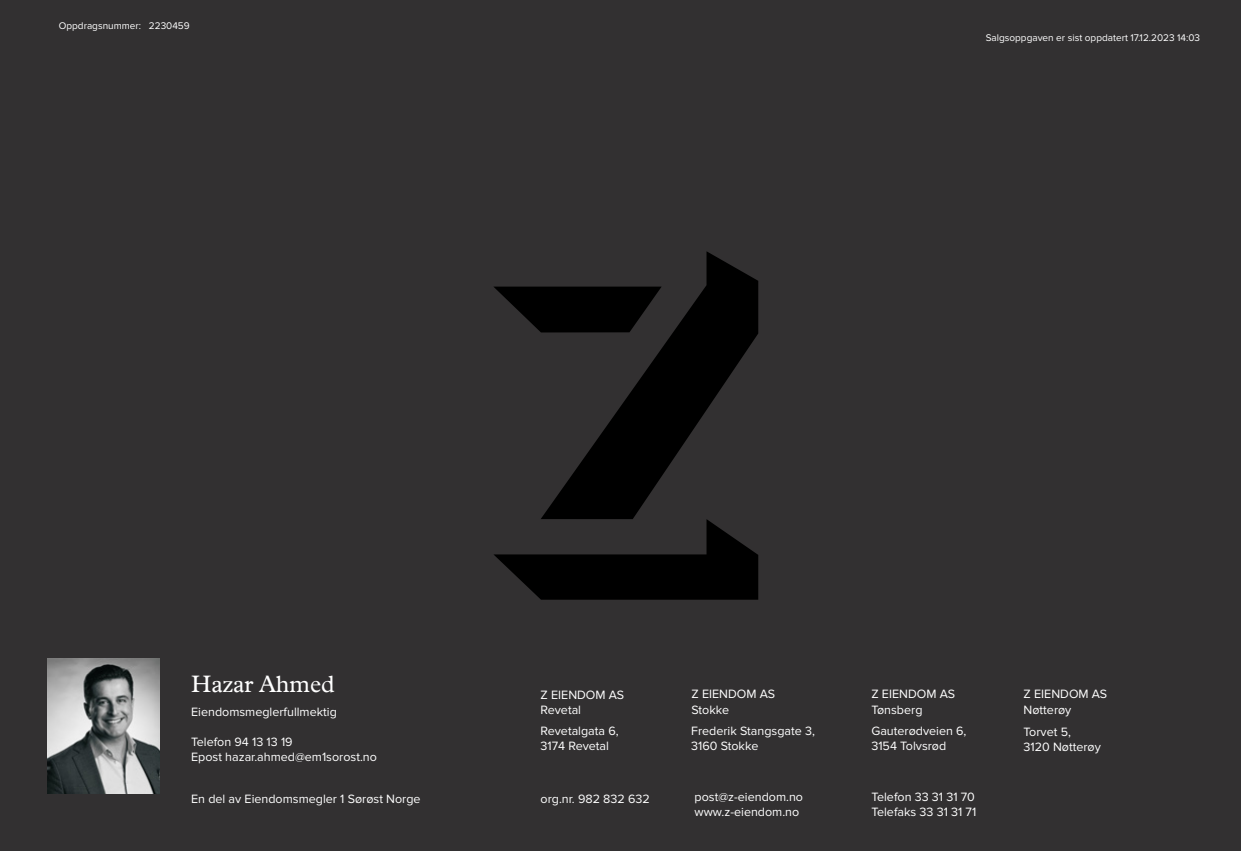
<style>
.page{position:relative;width:1241px;height:851px;background:#fff}
.page>*{position:absolute;margin:0;border:0;box-sizing:border-box;transform-origin:0 0}
.t1{font:23.75px "Plantin";color:#fff}
.t2{font:12.5px/15px "Proxima Nova";color:#fff}
.t3{font:10px "Proxima Nova";color:#fff}
</style>
<div class="page">
<div style="left:0;top:0;width:1240px;height:850px;background:#323031"></div>
<svg style="left:494px;top:286px;width:46px;height:45px"></svg>
<svg style="left:540px;top:251px;width:218px;height:268px"></svg>
<svg style="left:494px;top:519px;width:264px;height:80px"></svg>
<img style="left:48px;top:658px;width:111px;height:135px">
<p class="t3" style="left:59px;top:20px;width:132px">Oppdragsnummer: 2230459</p>
<p class="t3" style="left:985px;top:32px;width:216px">Salgsoppgaven er sist oppdatert 17.12.2023 14:03</p>
<h1 class="t1" style="left:191px;top:674px;width:145px">Hazar Ahmed</h1>
<p class="t2" style="left:691px;top:687px;width:85px">Z EIENDOM AS<br>Stokke</p>
<p class="t2" style="left:691px;top:723px;width:125px">Frederik Stangsgate 3,<br>3160 Stokke</p>
<p class="t2" style="left:871px;top:687px;width:85px">Z EIENDOM AS<br>Tønsberg</p>
<p class="t2" style="left:1023px;top:687px;width:85px">Z EIENDOM AS</p>
<p class="t2" style="left:540px;top:687px;width:85px">Z EIENDOM AS<br>Revetal</p>
<p class="t2" style="left:191px;top:704px;width:147px">Eiendomsmeglerfullmektig</p>
<p class="t2" style="left:1023px;top:702px;width:49px">Nøtterøy</p>
<p class="t2" style="left:191px;top:734px;width:187px">Telefon 94 13 13 19<br>Epost hazar.ahmed@em1sorost.no</p>
<p class="t2" style="left:871px;top:723px;width:96px">Gauterødveien 6,<br>3154 Tolvsrød</p>
<p class="t2" style="left:540px;top:723px;width:80px">Revetalgata 6,<br>3174 Revetal</p>
<p class="t2" style="left:1023px;top:724px;width:79px">Torvet 5,<br>3120 Nøtterøy</p>
<p class="t2" style="left:191px;top:791px;width:231px">En del av Eiendomsmegler 1 Sørøst Norge</p>
<p class="t2" style="left:540px;top:791px;width:111px">org.nr. 982 832 632</p>
<p class="t2" style="left:694px;top:789px;width:110px">post@z‑eiendom.no www.z‑eiendom.no</p>
<p class="t2" style="left:871px;top:789px;width:106px">Telefon 33 31 31 70<br>Telefaks 33 31 31 71</p>
</div>
